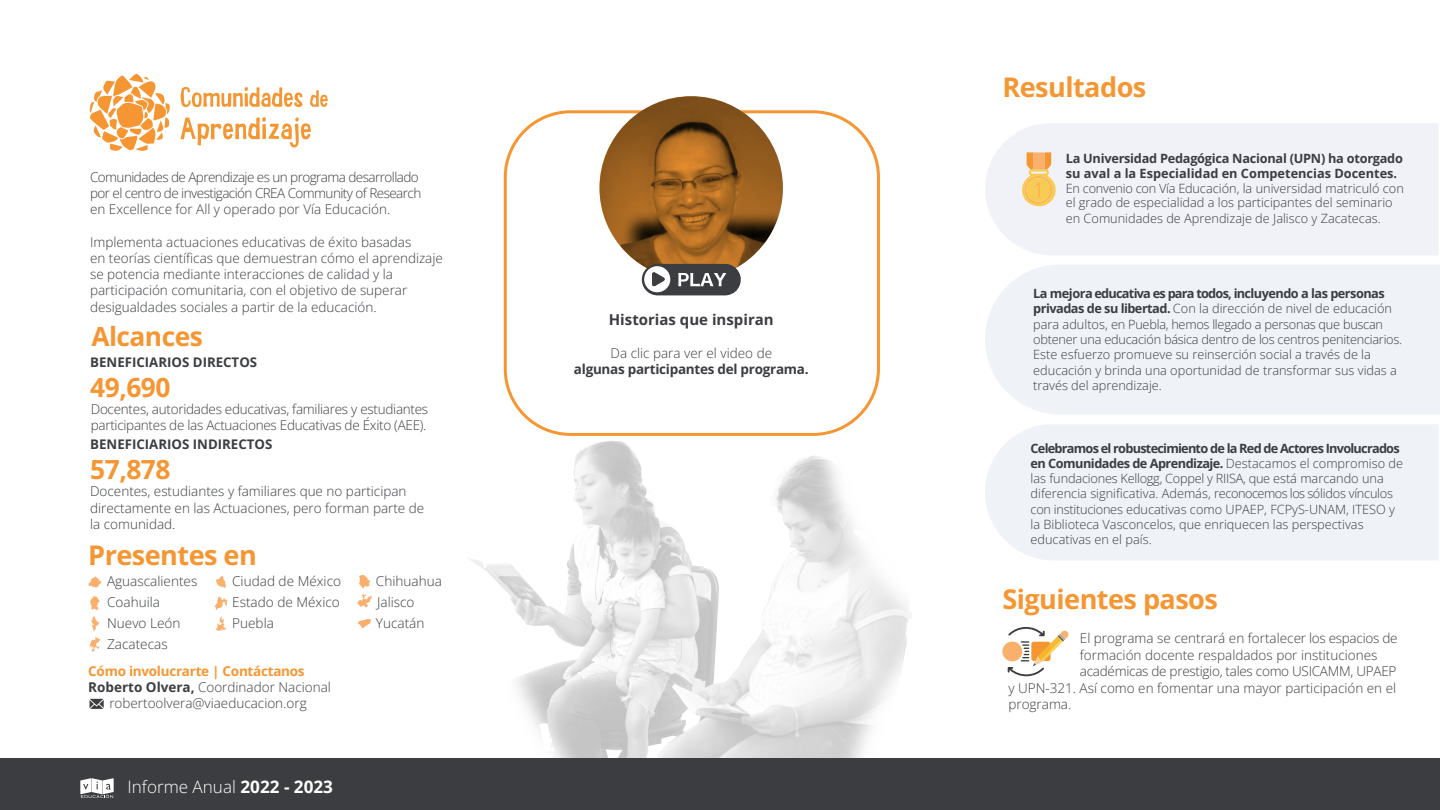
<style>
.page{position:relative;width:1440px;height:810px;background:#fff}
.page>*{position:absolute;margin:0;border:0;box-sizing:border-box;transform-origin:0 0}
.t1{font:700 27.08px "Open Sans";letter-spacing:-.02em;color:#f59632}
.t2{font:700 26.33px "Open Sans";letter-spacing:-.02em;color:#f59632}
.t3{font:700 26.33px "Open Sans";letter-spacing:-.02em;color:#f69633}
.t4{font:300 17.1px "Open Sans";color:#fff}
.t5{font:700 15px "Open Sans";color:#3b3d40}
.t6{font:300 13.58px "Open Sans";color:#3b3d40}
.t7{font:300 13.5px/16.2px "Open Sans";color:#3b3d40}
.t8{font:300 13.5px/16.2px "Open Sans";letter-spacing:-.02em;color:#3b3d40}
.t9{font:300 13.5px/16.2px "Open Sans";letter-spacing:-.04em;color:#3b3d40}
.t10{font:700 13.5px "Open Sans";letter-spacing:-.02em;color:#3b3d40}
.t11{font:700 13.5px "Open Sans";letter-spacing:-.02em;color:#f59632}
.t12{font:700 13.27px "Open Sans";color:#3b3d40}
.t13{font:300 12.75px/15.3px "Open Sans";color:#3b3d40}
.t14{font:700 12.75px/15.3px "Open Sans";letter-spacing:-.02em;color:#3b3d40}
.s1{font-weight:700}
</style>
<div class="page">
<img style="left:519px;top:412px;width:304px;height:347px">
<img style="left:321px;top:519px;width:299px;height:240px">
<img style="left:799px;top:379px;width:81px;height:290px">
<img style="left:823px;top:569px;width:312px;height:190px">
<div style="left:985px;top:123px;width:453px;height:132px;background:#f1f2f8"></div>
<div style="left:985px;top:265px;width:455px;height:149px;background:#eff3f8"></div>
<div style="left:985px;top:424px;width:453px;height:136px;background:#eff3f8"></div>
<div style="left:1002px;top:642px;width:20px;height:19px;background:#f9b06d;border-radius:50%"></div>
<svg style="left:1008px;top:627px;width:61px;height:50px"></svg>
<div style="left:504px;top:110px;width:376px;height:326px;border:3px solid #f59632;border-radius:65px"></div>
<div style="left:0;top:759px;width:1440px;height:51px;background:#3b3d40"></div>
<svg style="left:80px;top:778px;width:34px;height:20px"></svg>
<svg style="left:310px;top:90px;width:18px;height:17px"></svg>
<svg style="left:181px;top:117px;width:130px;height:31px"></svg>
<svg style="left:181px;top:87px;width:122px;height:21px"></svg>
<svg style="left:90px;top:74px;width:80px;height:77px"></svg>
<svg style="left:359px;top:575px;width:11px;height:13px"></svg>
<svg style="left:89px;top:576px;width:13px;height:11px"></svg>
<svg style="left:216px;top:576px;width:10px;height:12px"></svg>
<svg style="left:90px;top:596px;width:10px;height:14px"></svg>
<svg style="left:215px;top:597px;width:12px;height:13px"></svg>
<svg style="left:357px;top:594px;width:15px;height:13px"></svg>
<svg style="left:91px;top:616px;width:8px;height:15px"></svg>
<svg style="left:216px;top:616px;width:10px;height:15px"></svg>
<svg style="left:358px;top:619px;width:13px;height:9px"></svg>
<svg style="left:90px;top:637px;width:11px;height:15px"></svg>
<svg style="left:1021px;top:152px;width:36px;height:54px"></svg>
<svg style="left:90px;top:699px;width:14px;height:10px"></svg>
<img style="left:600px;top:96px;width:183px;height:169px">
<svg style="left:599px;top:96px;width:184px;height:184px;background:#945d1f"></svg>
<svg style="left:641px;top:264px;width:101px;height:32px"></svg>
<p class="t9" style="left:90px;top:169px;width:333px">Comunidades de Aprendizaje es un programa desarrollado por el centro de investigación CREA Community of Research en Excellence for All y operado por Vía Educación.</p>
<p class="t7" style="left:90px;top:234px;width:354px">Implementa actuaciones educativas de éxito basadas<br>en teorías científicas que demuestran cómo el aprendizaje se potencia mediante interacciones de calidad y la participación comunitaria, con el objetivo de superar desigualdades sociales a partir de la educación.</p>
<h2 class="t3" style="left:91px;top:318px;width:113px">Alcances</h2>
<p class="t12" style="left:90px;top:353px;width:168px">BENEFICIARIOS DIRECTOS</p>
<h2 class="t2" style="left:90px;top:368px;width:82px">49,690</h2>
<p class="t12" style="left:90px;top:435px;width:184px">BENEFICIARIOS INDIRECTOS</p>
<h2 class="t2" style="left:90px;top:451px;width:82px">57,878</h2>
<p class="t8" style="left:91px;top:400px;width:339px">Docentes, autoridades educativas, familiares y estudiantes participantes de las Actuaciones Educativas de Éxito (AEE).</p>
<p class="t7" style="left:90px;top:483px;width:336px">Docentes, estudiantes y familiares que no participan directamente en las Actuaciones, pero forman parte de la comunidad.</p>
<h1 class="t1" style="left:88px;top:536px;width:170px">Presentes en</h1>
<p class="t6" style="left:107px;top:571px;width:92px">Aguascalientes</p>
<p class="t6" style="left:232px;top:571px;width:110px">Ciudad de México</p>
<p class="t6" style="left:376px;top:571px;width:67px">Chihuahua</p>
<p class="t6" style="left:107px;top:593px;width:54px">Coahuila</p>
<p class="t6" style="left:232px;top:593px;width:109px">Estado de México</p>
<p class="t6" style="left:107px;top:613px;width:75px">Nuevo León</p>
<p class="t6" style="left:377px;top:593px;width:39px">Jalisco</p>
<p class="t6" style="left:232px;top:613px;width:43px">Puebla</p>
<p class="t6" style="left:376px;top:613px;width:50px">Yucatán</p>
<p class="t6" style="left:107px;top:634px;width:62px">Zacatecas</p>
<p class="t11" style="left:88px;top:661px;width:218px">Cómo involucrarte | Contáctanos</p>
<p class="t7" style="left:88px;top:679px;width:244px"><span class="s1">Roberto Olvera,</span> Coordinador Nacional</p>
<p class="t7" style="left:109px;top:695px;width:199px">robertoolvera@viaeducacion.org</p>
<h3 class="t4" style="left:127px;top:775px;width:207px">Informe Anual <span class="s1">2022 - 2023</span></h3>
<p class="t5" style="left:609px;top:309px;width:166px">Historias que inspiran</p>
<p class="t7" style="left:610px;top:344px;width:163px">Da clic para ver el video de</p>
<p class="t10" style="left:574px;top:360px;width:236px">algunas participantes del programa.</p>
<h1 class="t1" style="left:1002px;top:69px;width:145px">Resultados</h1>
<p class="t14" style="left:1066px;top:150px;width:339px">La Universidad Pedagógica Nacional (UPN) ha otorgado su aval a la Especialidad en Competencias Docentes.</p>
<p class="t13" style="left:1066px;top:181px;width:340px;line-height:14px">En convenio con Vía Educación, la universidad matriculó con el grado de especialidad a los participantes del seminario</p>
<p class="t13" style="left:1066px;top:210px;width:316px">en Comunidades de Aprendizaje de Jalisco y Zacatecas.</p>
<p class="t13" style="left:1033px;top:286px;width:371px"><span class="s1">La mejora educativa es para todos, incluyendo a las personas privadas de su libertad.</span> Con la dirección de nivel de educación para adultos, en Puebla, hemos llegado a personas que buscan obtener una educación básica dentro de los centros penitenciarios.<br>Este esfuerzo promueve su reinserción social a través de la educación y brinda una oportunidad de transformar sus vidas a través del aprendizaje.</p>
<p class="t13" style="left:1031px;top:440px;width:374px"><span class="s1">Celebramos el robustecimiento de la Red de Actores Involucrados en Comunidades de Aprendizaje.</span> Destacamos el compromiso de las fundaciones Kellogg, Coppel y RIISA, que está marcando una diferencia significativa. Además, reconocemos los sólidos vínculos con instituciones educativas como UPAEP, FCPyS-UNAM, ITESO y la Biblioteca Vasconcelos, que enriquecen las perspectivas educativas en el país.</p>
<h1 class="t1" style="left:1002px;top:580px;width:217px">Siguientes pasos</h1>
<p class="t7" style="left:1080px;top:630px;width:319px">El programa se centrará en fortalecer los espacios de</p>
<p class="t7" style="left:1080px;top:646px;width:299px">formación docente respaldados por instituciones</p>
<p class="t8" style="left:1080px;top:662px;width:318px">académicas de prestigio, tales como USICAMM, UPAEP</p>
<p class="t7" style="left:1008px;top:680px;width:389px">y UPN-321. Así como en fomentar una mayor participación en el</p>
<p class="t7" style="left:1008px;top:696px;width:64px">programa.</p>
</div>
